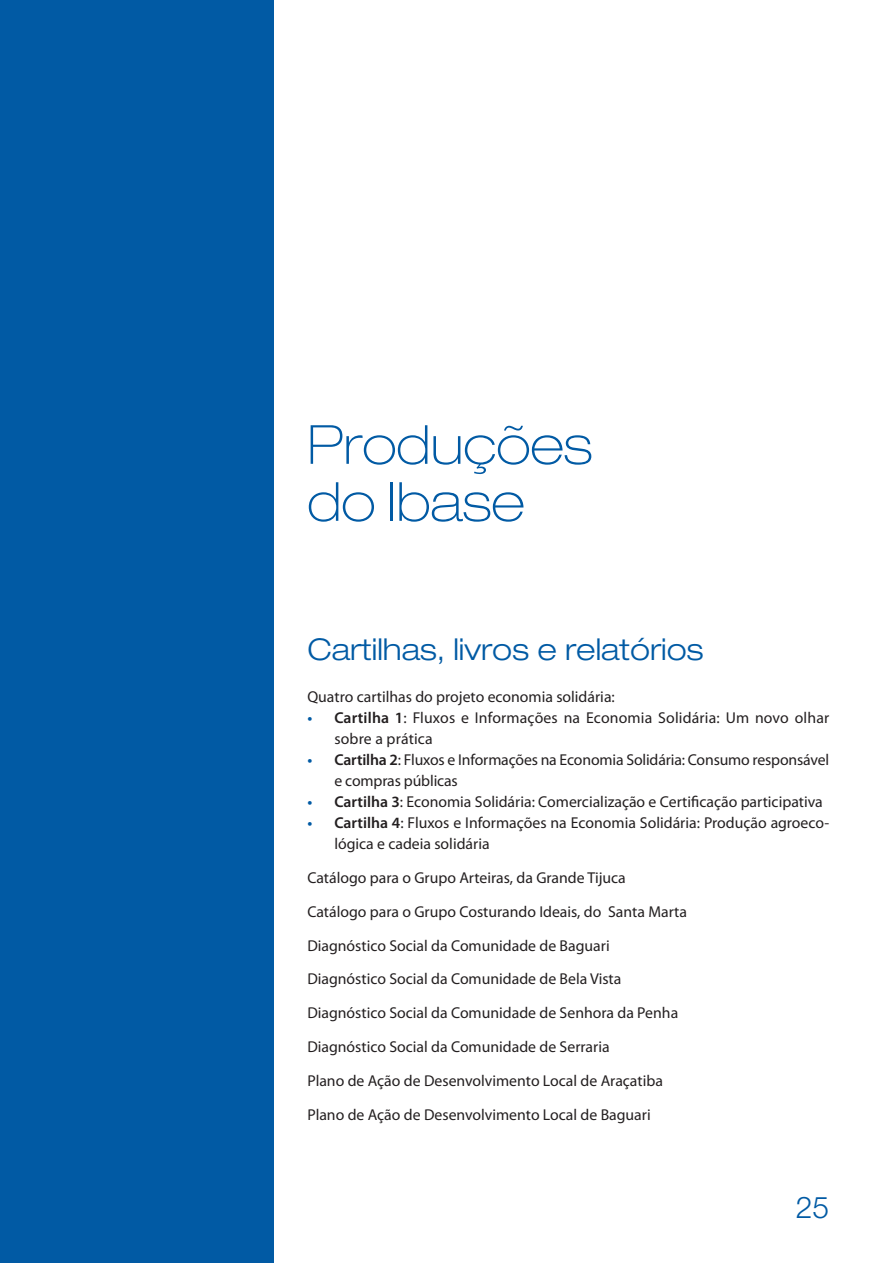
<style>
.page{position:relative;width:893px;height:1263px;background:#fff}
.page>*{position:absolute;margin:0;border:0;box-sizing:border-box;transform-origin:0 0}
.t1{font:100 expanded 54px/57px "Helvetica Neue LT Std";color:#015aa4}
.Entretitulo{font:300 expanded 30px "Helvetica Neue LT Std";color:#015aa4}
.t2{font:300 30px "Helvetica Neue LT Std";color:#015aa4}
.Corpo_Texto{font:15.75px/21px "Myriad Pro";color:#231f20}
.s1{font-weight:600;color:#015aa4}
.s2{font-weight:600}
</style>
<div class="page">
<div style="left:0;top:0;width:273px;height:1263px;background:#015aa4"></div>
<p class="t1" style="left:307px;top:416px;width:287px">Produções do Ibase</p>
<p class="Entretitulo" style="left:307px;top:631px;width:398px">Cartilhas, livros e relatórios</p>
<p class="Corpo_Texto" style="left:307px;top:686px;width:309px">Quatro cartilhas do projeto economia solidária:</p>
<p class="Corpo_Texto" style="left:334px;top:707px;width:496px;text-indent:-27px"><span class="s1">•</span> <span class="s2">Cartilha 1</span>: Fluxos e Informações na Economia Solidária: Um novo olhar sobre a prática</p>
<p class="Corpo_Texto" style="left:334px;top:749px;width:496px;text-indent:-27px"><span class="s1">•</span> <span class="s2">Cartilha 2</span>: Fluxos e Informações na Economia Solidária: Consumo responsável e compras públicas</p>
<p class="Corpo_Texto" style="left:307px;top:791px;width:517px"><span class="s1">•</span> <span class="s2">Cartilha 3</span>: Economia Solidária: Comercialização e Certificação participativa</p>
<p class="Corpo_Texto" style="left:334px;top:812px;width:496px;text-indent:-27px"><span class="s1">•</span> <span class="s2">Cartilha 4</span>: Fluxos e Informações na Economia Solidária: Produção agroeco&shy;lógica e cadeia solidária</p>
<p class="Corpo_Texto" style="left:307px;top:867px;width:320px">Catálogo para o Grupo Arteiras, da Grande Tijuca</p>
<p class="Corpo_Texto" style="left:307px;top:901px;width:381px">Catálogo para o Grupo Costurando Ideais, do Santa Marta</p>
<p class="Corpo_Texto" style="left:307px;top:935px;width:304px">Diagnóstico Social da Comunidade de Baguari</p>
<p class="Corpo_Texto" style="left:307px;top:968px;width:316px">Diagnóstico Social da Comunidade de Bela Vista</p>
<p class="Corpo_Texto" style="left:307px;top:1002px;width:372px">Diagnóstico Social da Comunidade de Senhora da Penha</p>
<p class="Corpo_Texto" style="left:307px;top:1036px;width:304px">Diagnóstico Social da Comunidade de Serraria</p>
<p class="Corpo_Texto" style="left:307px;top:1070px;width:357px">Plano de Ação de Desenvolvimento Local de Araçatiba</p>
<p class="Corpo_Texto" style="left:307px;top:1103px;width:345px">Plano de Ação de Desenvolvimento Local de Baguari</p>
<h2 class="t2" style="left:796px;top:1189px;width:35px">25</h2>
</div>
